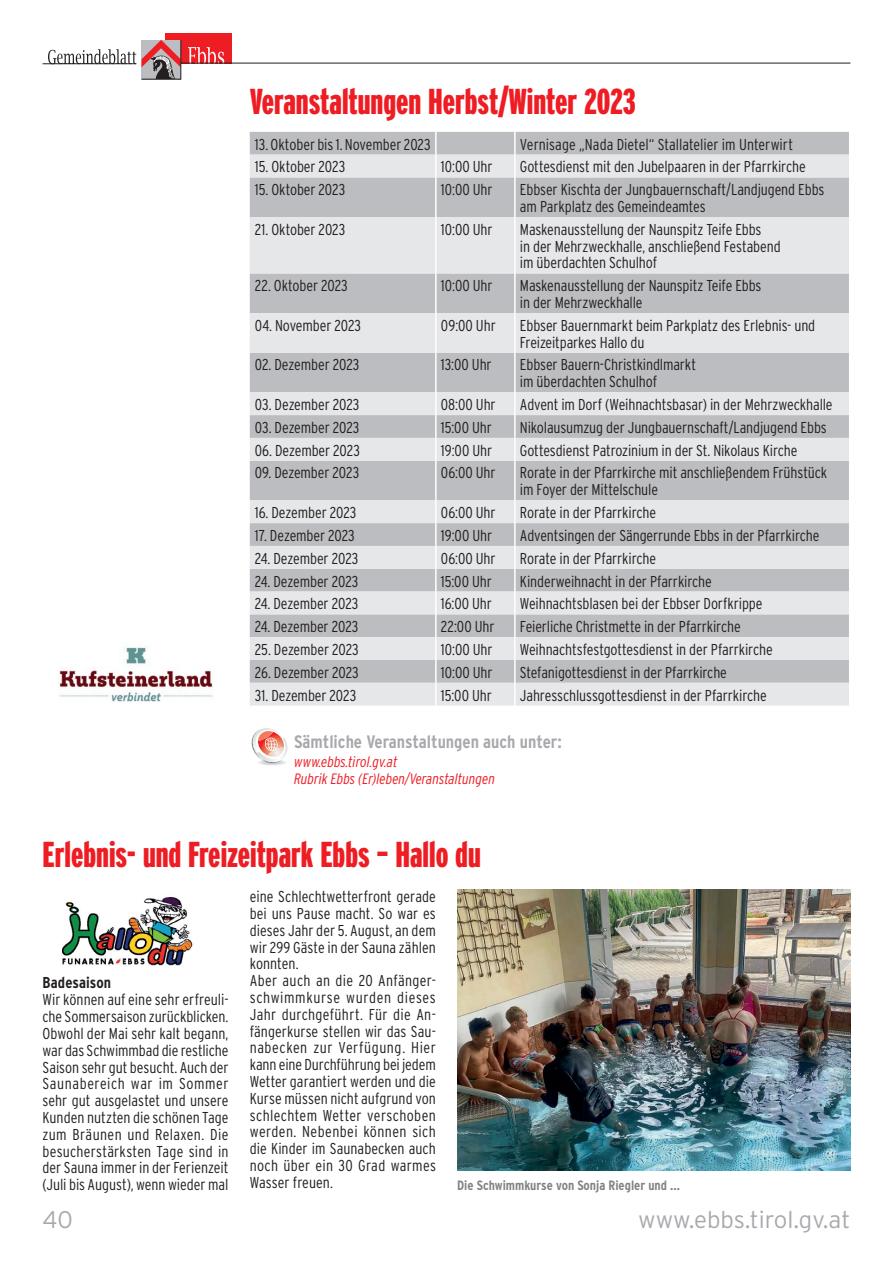
<style>
.page{position:relative;width:893px;height:1263px;background:#fff}
.page>*{position:absolute;margin:0;border:0;box-sizing:border-box;transform-origin:0 0}
.t1{font:900 36px "Interstate Compressed";color:#ee1d23}
.t2{font:300 24px "Interstate";color:#a8a9ad}
.t3{font:700 18px "Interstate Condensed";color:#a8a9ad}
.t4{font:300 15.75px/16.8px "Interstate Condensed";letter-spacing:-.005em;color:#231f20}
.t5{font:700 15.75px "Interstate Condensed";letter-spacing:.005em;color:#231f20}
.t6{font:italic 300 15px/16.5px "Interstate Condensed";color:#ee1d23}
.t7{font:700 13.5px "Interstate Condensed";color:#808285}
</style>
<div class="page">
<div style="left:165px;top:33px;width:67px;height:31px;background:#ee1d23"></div>
<hr style="left:43px;top:63px;width:93px;height:1px;background:#231f20">
<svg style="left:188px;top:47px;width:36px;height:16px"></svg>
<svg style="left:48px;top:40px;width:133px;height:40px"></svg>
<hr style="left:181px;top:63px;width:669px;height:1px;background:#231f20">
<div style="left:250px;top:132px;width:599px;height:23px;background:#bcbdc0"></div>
<svg style="left:250px;top:155px;width:599px;height:551px;background:#d1d2d5"></svg>
<hr style="left:435px;top:132px;width:2px;height:23px;background:#fff">
<hr style="left:514px;top:132px;width:2px;height:23px;background:#fff">
<hr style="left:435px;top:155px;width:2px;height:22px;background:#fff">
<hr style="left:514px;top:155px;width:2px;height:22px;background:#fff">
<hr style="left:435px;top:177px;width:2px;height:40px;background:#fff">
<hr style="left:514px;top:177px;width:2px;height:40px;background:#fff">
<hr style="left:435px;top:217px;width:2px;height:56px;background:#fff">
<hr style="left:514px;top:217px;width:2px;height:56px;background:#fff">
<hr style="left:435px;top:273px;width:2px;height:40px;background:#fff">
<hr style="left:514px;top:273px;width:2px;height:40px;background:#fff">
<hr style="left:435px;top:313px;width:2px;height:40px;background:#fff">
<hr style="left:514px;top:313px;width:2px;height:40px;background:#fff">
<hr style="left:435px;top:353px;width:2px;height:39px;background:#fff">
<hr style="left:514px;top:353px;width:2px;height:39px;background:#fff">
<hr style="left:435px;top:392px;width:2px;height:23px;background:#fff">
<hr style="left:514px;top:392px;width:2px;height:23px;background:#fff">
<hr style="left:435px;top:415px;width:2px;height:23px;background:#fff">
<hr style="left:514px;top:415px;width:2px;height:23px;background:#fff">
<hr style="left:435px;top:438px;width:2px;height:23px;background:#fff">
<hr style="left:514px;top:438px;width:2px;height:23px;background:#fff">
<hr style="left:435px;top:461px;width:2px;height:39px;background:#fff">
<hr style="left:514px;top:461px;width:2px;height:39px;background:#fff">
<hr style="left:435px;top:500px;width:2px;height:23px;background:#fff">
<hr style="left:514px;top:500px;width:2px;height:23px;background:#fff">
<hr style="left:435px;top:523px;width:2px;height:23px;background:#fff">
<hr style="left:514px;top:523px;width:2px;height:23px;background:#fff">
<hr style="left:435px;top:546px;width:2px;height:23px;background:#fff">
<hr style="left:514px;top:546px;width:2px;height:23px;background:#fff">
<hr style="left:435px;top:569px;width:2px;height:22px;background:#fff">
<hr style="left:514px;top:569px;width:2px;height:22px;background:#fff">
<hr style="left:435px;top:591px;width:2px;height:23px;background:#fff">
<hr style="left:514px;top:591px;width:2px;height:23px;background:#fff">
<hr style="left:435px;top:614px;width:2px;height:23px;background:#fff">
<hr style="left:514px;top:614px;width:2px;height:23px;background:#fff">
<hr style="left:435px;top:637px;width:2px;height:23px;background:#fff">
<hr style="left:514px;top:637px;width:2px;height:23px;background:#fff">
<hr style="left:435px;top:660px;width:2px;height:23px;background:#fff">
<hr style="left:514px;top:660px;width:2px;height:23px;background:#fff">
<hr style="left:435px;top:683px;width:2px;height:23px;background:#fff">
<hr style="left:514px;top:683px;width:2px;height:23px;background:#fff">
<svg style="left:251px;top:728px;width:36px;height:37px"></svg>
<img style="left:59px;top:647px;width:154px;height:55px">
<img style="left:62px;top:897px;width:131px;height:68px">
<img style="left:457px;top:889px;width:393px;height:281px">
<h1 class="t1" style="left:250px;top:82px;width:388px">Veranstaltungen Herbst/Winter 2023</h1>
<p class="t4" style="left:255px;top:135px;width:177px">13. Oktober bis 1. November 2023</p>
<p class="t4" style="left:520px;top:135px;width:275px">Vernisage „Nada Dietel“ Stallatelier im Unterwirt</p>
<p class="t4" style="left:255px;top:158px;width:92px">15. Oktober 2023</p>
<p class="t4" style="left:441px;top:158px;width:53px">10:00 Uhr</p>
<p class="t4" style="left:520px;top:158px;width:287px">Gottesdienst mit den Jubelpaaren in der Pfarrkirche</p>
<p class="t4" style="left:255px;top:181px;width:92px">15. Oktober 2023</p>
<p class="t4" style="left:441px;top:181px;width:53px">10:00 Uhr</p>
<p class="t4" style="left:520px;top:181px;width:306px">Ebbser Kischta der Jungbauernschaft/Landjugend Ebbs am Parkplatz des Gemeindeamtes</p>
<p class="t4" style="left:255px;top:221px;width:92px">21. Oktober 2023</p>
<p class="t4" style="left:441px;top:221px;width:53px">10:00 Uhr</p>
<p class="t4" style="left:520px;top:221px;width:262px">Maskenausstellung der Naunspitz Teife Ebbs<br>in der Mehrzweckhalle, anschließend Festabend im überdachten Schulhof</p>
<p class="t4" style="left:255px;top:277px;width:94px">22. Oktober 2023</p>
<p class="t4" style="left:441px;top:277px;width:53px">10:00 Uhr</p>
<p class="t4" style="left:520px;top:277px;width:243px">Maskenausstellung der Naunspitz Teife Ebbs in der Mehrzweckhalle</p>
<p class="t4" style="left:255px;top:317px;width:108px">04. November 2023</p>
<p class="t4" style="left:441px;top:317px;width:56px">09:00 Uhr</p>
<p class="t4" style="left:520px;top:317px;width:297px">Ebbser Bauernmarkt beim Parkplatz des Erlebnis- und<br>Freizeitparkes Hallo du</p>
<p class="t4" style="left:255px;top:356px;width:106px">02. Dezember 2023</p>
<p class="t4" style="left:441px;top:356px;width:52px">13:00 Uhr</p>
<p class="t4" style="left:520px;top:356px;width:178px">Ebbser Bauern-Christkindlmarkt im überdachten Schulhof</p>
<p class="t4" style="left:255px;top:396px;width:106px">03. Dezember 2023</p>
<p class="t4" style="left:441px;top:396px;width:56px">08:00 Uhr</p>
<p class="t4" style="left:520px;top:396px;width:314px">Advent im Dorf (Weihnachtsbasar) in der Mehrzweckhalle</p>
<p class="t4" style="left:255px;top:419px;width:106px">03. Dezember 2023</p>
<p class="t4" style="left:441px;top:419px;width:52px">15:00 Uhr</p>
<p class="t4" style="left:520px;top:419px;width:308px">Nikolausumzug der Jungbauernschaft/Landjugend Ebbs</p>
<p class="t4" style="left:255px;top:442px;width:107px">06. Dezember 2023</p>
<p class="t4" style="left:441px;top:442px;width:53px">19:00 Uhr</p>
<p class="t4" style="left:520px;top:442px;width:279px">Gottesdienst Patrozinium in der St. Nikolaus Kirche</p>
<p class="t4" style="left:255px;top:464px;width:106px">09. Dezember 2023</p>
<p class="t4" style="left:441px;top:464px;width:56px">06:00 Uhr</p>
<p class="t4" style="left:520px;top:464px;width:309px">Rorate in der Pfarrkirche mit anschließendem Frühstück im Foyer der Mittelschule</p>
<p class="t4" style="left:255px;top:504px;width:103px">16. Dezember 2023</p>
<p class="t4" style="left:441px;top:504px;width:56px">06:00 Uhr</p>
<p class="t4" style="left:520px;top:504px;width:138px">Rorate in der Pfarrkirche</p>
<p class="t4" style="left:255px;top:527px;width:102px">17. Dezember 2023</p>
<p class="t4" style="left:441px;top:527px;width:53px">19:00 Uhr</p>
<p class="t4" style="left:520px;top:527px;width:301px">Adventsingen der Sängerrunde Ebbs in der Pfarrkirche</p>
<p class="t4" style="left:255px;top:550px;width:105px">24. Dezember 2023</p>
<p class="t4" style="left:441px;top:550px;width:56px">06:00 Uhr</p>
<p class="t4" style="left:520px;top:550px;width:138px">Rorate in der Pfarrkirche</p>
<p class="t4" style="left:255px;top:572px;width:105px">24. Dezember 2023</p>
<p class="t4" style="left:441px;top:572px;width:52px">15:00 Uhr</p>
<p class="t4" style="left:520px;top:572px;width:193px">Kinderweihnacht in der Pfarrkirche</p>
<p class="t4" style="left:255px;top:595px;width:105px">24. Dezember 2023</p>
<p class="t4" style="left:441px;top:595px;width:52px">16:00 Uhr</p>
<p class="t4" style="left:520px;top:595px;width:244px">Weihnachtsblasen bei der Ebbser Dorfkrippe</p>
<p class="t4" style="left:255px;top:618px;width:105px">24. Dezember 2023</p>
<p class="t4" style="left:441px;top:618px;width:55px">22:00 Uhr</p>
<p class="t4" style="left:520px;top:618px;width:222px">Feierliche Christmette in der Pfarrkirche</p>
<p class="t4" style="left:255px;top:641px;width:105px">25. Dezember 2023</p>
<p class="t4" style="left:441px;top:641px;width:53px">10:00 Uhr</p>
<p class="t4" style="left:520px;top:641px;width:254px">Weihnachtsfestgottesdienst in der Pfarrkirche</p>
<p class="t4" style="left:255px;top:664px;width:106px">26. Dezember 2023</p>
<p class="t4" style="left:441px;top:664px;width:53px">10:00 Uhr</p>
<p class="t4" style="left:520px;top:664px;width:209px">Stefanigottesdienst in der Pfarrkirche</p>
<p class="t4" style="left:255px;top:686px;width:103px">31. Dezember 2023</p>
<p class="t4" style="left:441px;top:686px;width:52px">15:00 Uhr</p>
<p class="t4" style="left:520px;top:686px;width:248px">Jahresschlussgottesdienst in der Pfarrkirche</p>
<p class="t3" style="left:294px;top:732px;width:269px">Sämtliche Veranstaltungen auch unter:</p>
<p class="t6" style="left:294px;top:754px;width:202px">www.ebbs.tirol.gv.at<br>Rubrik Ebbs (Er)leben/Veranstaltungen</p>
<h1 class="t1" style="left:43px;top:834px;width:440px">Erlebnis- und Freizeitpark Ebbs – Hallo du</h1>
<p class="t5" style="left:43px;top:974px;width:70px">Badesaison</p>
<p class="t4" style="left:43px;top:991px;width:188px;text-align:justify">Wir können auf eine sehr erfreuli&shy;che Sommersaison zurückblicken.<br>Obwohl der Mai sehr kalt begann, war das Schwimmbad die restliche Saison sehr gut besucht. Auch der Saunabereich war im Sommer sehr gut ausgelastet und unsere Kunden nutzten die schönen Tage zum Bräunen und Relaxen. Die besucherstärksten Tage sind in der Sauna immer in der Ferienzeit (Juli bis August), wenn wieder mal</p>
<p class="t4" style="left:250px;top:888px;width:188px">eine Schlechtwetterfront gerade bei uns Pause macht. So war es dieses Jahr der 5. August, an dem wir 299 Gäste in der Sauna zählen konnten.<br>Aber auch an die 20 Anfänger&shy;schwimmkurse wurden dieses<br>Jahr durchgeführt. Für die An&shy;fängerkurse stellen wir das Sau&shy;nabecken zur Verfügung. Hier kann eine Durchführung bei jedem<br>Wetter garantiert werden und die<br>Kurse müssen nicht aufgrund von schlechtem Wetter verschoben werden. Nebenbei können sich die Kinder im Saunabecken auch noch über ein 30 Grad warmes<br>Wasser freuen.</p>
<p class="t7" style="left:457px;top:1178px;width:225px">Die Schwimmkurse von Sonja Riegler und …</p>
<h2 class="t2" style="left:43px;top:1206px;width:32px">40</h2>
<h2 class="t2" style="left:638px;top:1206px;width:214px">www.ebbs.tirol.gv.at</h2>
</div>
